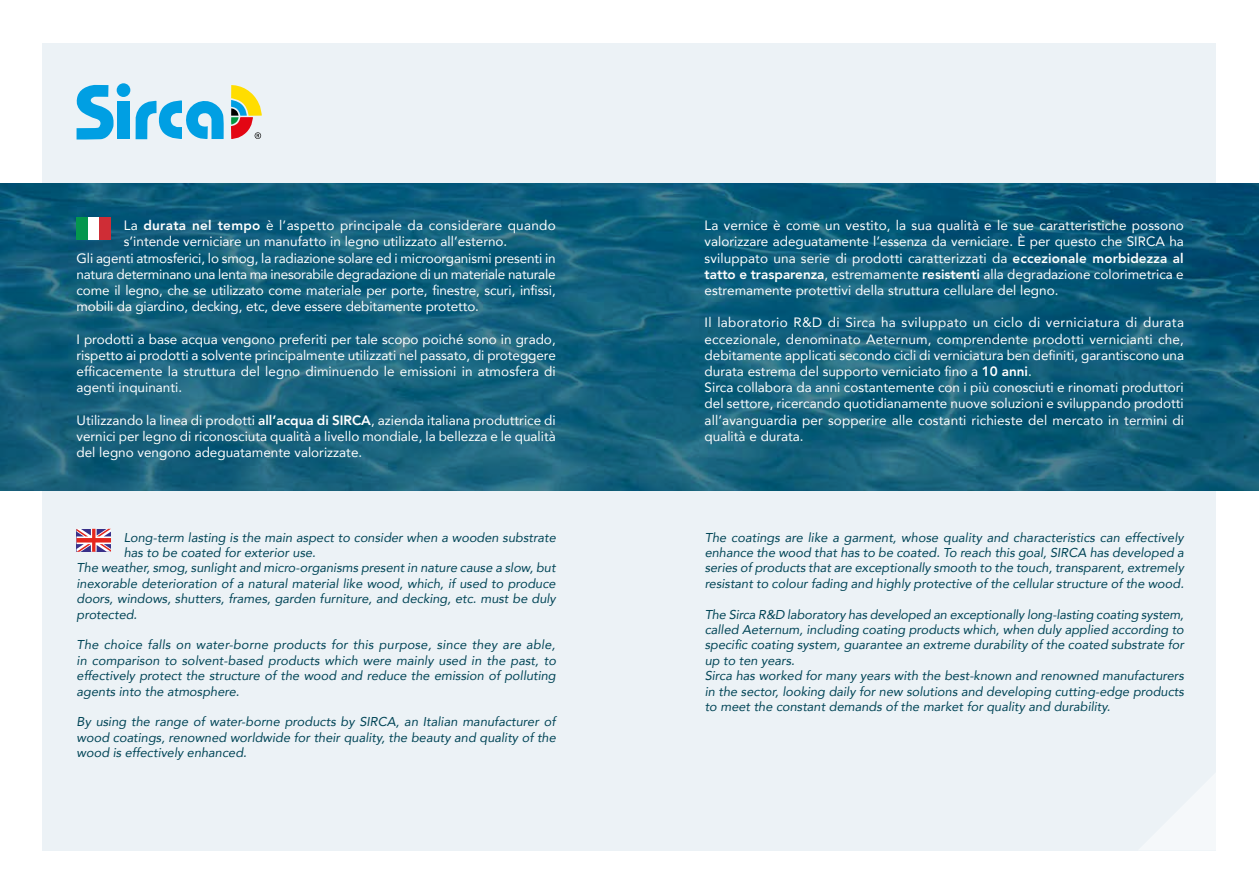
<style>
.page{position:relative;width:1259px;height:893px;background:#fff}
.page>*{position:absolute;margin:0;border:0;box-sizing:border-box;transform-origin:0 0}
.t1{font:13.5px/16.2px "Avenir";color:#fff;text-align:justify}
.t2{font:13.5px "Avenir";letter-spacing:-.02em;color:#fff}
.t3{font:13.5px "Avenir";letter-spacing:.02em;color:#fff}
.t4{font:12.9px/15.5px "Avenir";color:#004456;text-align:justify}
.s1{font-weight:800}
</style>
<div class="page">
<div style="left:43px;top:43px;width:1173px;height:807px;background:#ecf2f6"></div>
<svg style="left:76px;top:85px;width:38px;height:55px"></svg>
<div style="left:117px;top:101px;width:12px;height:38px;background:#009fe3"></div>
<svg style="left:135px;top:100px;width:89px;height:40px"></svg>
<div style="left:117px;top:83px;width:13px;height:14px;background:#009fe3;border-radius:50%"></div>
<svg style="left:231px;top:85px;width:31px;height:54px"></svg>
<img style="left:0;top:183px;width:1259px;height:308px">
<div style="left:77px;top:217px;width:11px;height:23px;background:#04964d"></div>
<div style="left:88px;top:217px;width:11px;height:23px;background:#fff"></div>
<div style="left:99px;top:217px;width:12px;height:23px;background:#cf2d36"></div>
<svg style="left:77px;top:529px;width:34px;height:23px"></svg>
<p class="t3" style="left:124px;top:215px;width:433px">La <span class="s1">durata nel tempo</span> è l’aspetto principale da considerare quando</p>
<p class="t1" style="left:124px;top:233px;width:385px">s’intende verniciare un manufatto in legno utilizzato all’esterno.</p>
<p class="t1" style="left:77px;top:249px;width:481px">Gli agenti atmosferici, lo smog, la radiazione solare ed i microorganismi presenti in</p>
<p class="t2" style="left:77px;top:263px;width:480px">natura determinano una lenta ma inesorabile degradazione di un materiale naturale</p>
<p class="t1" style="left:77px;top:282px;width:481px">come il legno, che se utilizzato come materiale per porte, finestre, scuri, infissi,</p>
<p class="t1" style="left:77px;top:298px;width:404px">mobili da giardino, decking, etc, deve essere debitamente protetto.</p>
<p class="t1" style="left:77px;top:330px;width:481px">I prodotti a base acqua vengono preferiti per tale scopo poiché sono in grado, rispetto ai prodotti a solvente principalmente utilizzati nel passato, di proteggere efficacemente la struttura del legno diminuendo le emissioni in atmosfera di agenti inquinanti.</p>
<p class="t1" style="left:77px;top:411px;width:481px">Utilizzando la linea di prodotti <span class="s1">all’acqua di SIRCA</span>, azienda italiana produttrice di vernici per legno di riconosciuta qualità a livello mondiale, la bellezza e le qualità del legno vengono adeguatamente valorizzate.</p>
<p class="t4" style="left:124px;top:529px;width:436px">Long-term lasting is the main aspect to consider when a wooden substrate</p>
<p class="t4" style="left:124px;top:544px;width:196px">has to be coated for exterior use.</p>
<p class="t4" style="left:77px;top:560px;width:483px">The weather,smog,sunlightand micro-organisms presentin nature cause a slow,but</p>
<p class="t4" style="left:77px;top:575px;width:483px">inexorable deterioration of a natural material like wood, which, if used to produce</p>
<p class="t4" style="left:77px;top:591px;width:483px">doors, windows, shutters, frames, garden furniture, and decking, etc. must be duly</p>
<p class="t4" style="left:77px;top:606px;width:65px">protected.</p>
<p class="t4" style="left:77px;top:637px;width:484px">The choice falls on water-borne products for this purpose, since they are able, in comparison to solvent-based products which were mainly used in the past, to effectively protect the structure of the wood and reduce the emission of polluting agents into the atmosphere.</p>
<p class="t4" style="left:77px;top:714px;width:483px">By using the range of water-borne products by SIRCA, an Italian manufacturer of wood coatings, renowned worldwide for their quality, the beauty and quality of the wood is effectively enhanced.</p>
<p class="t1" style="left:704px;top:217px;width:481px">La vernice è come un vestito, la sua qualità e le sue caratteristiche possono valorizzare adeguatamente l’essenza da verniciare. È per questo che SIRCA ha sviluppato una serie di prodotti caratterizzati da <span class="s1">eccezionale morbidezza al tatto e trasparenza</span>, estremamente <span class="s1">resistenti</span> alla degradazione colorimetrica e estremamente protettivi della struttura cellulare del legno.</p>
<p class="t1" style="left:704px;top:314px;width:481px;text-align:left">Il laboratorio R&amp;D di Sirca ha sviluppato un ciclo di verniciatura di durata eccezionale, denominato Aeternum, comprendente prodotti vernicianti che, debitamente applicati secondo cicli di verniciatura ben definiti, garantiscono una durata estrema del supporto verniciato fino a <span class="s1">10 anni</span>.<br>Sirca collabora da anni costantemente con i più conosciuti e rinomati produttori del settore, ricercando quotidianamente nuove soluzioni e sviluppando prodotti all’avanguardia per sopperire alle costanti richieste del mercato in termini di qualità e durata.</p>
<p class="t4" style="left:704px;top:529px;width:483px">The coatings are like a garment, whose quality and characteristics can effectively enhance the wood thathas to be coated.To reach this goal,SIRCA has developed a series ofproducts thatare exceptionally smooth to the touch,transparent,extremely resistantto colourfading and highly protective ofthe cellularstructure ofthe wood.</p>
<p class="t4" style="left:704px;top:606px;width:483px;text-align:left">The Sirca R&amp;D laboratory hasdeveloped an exceptionally long-lasting coating system, called Aeternum,including coating products which,when duly applied according to specific coating system,guarantee an extreme durability ofthe coated substrate for up to ten years.<br>Sirca has worked for many years with the best-known and renowned manufacturers in the sector, looking daily for new solutions and developing cutting-edge products to meet the constant demands of the market for quality and durability.</p>
</div>
